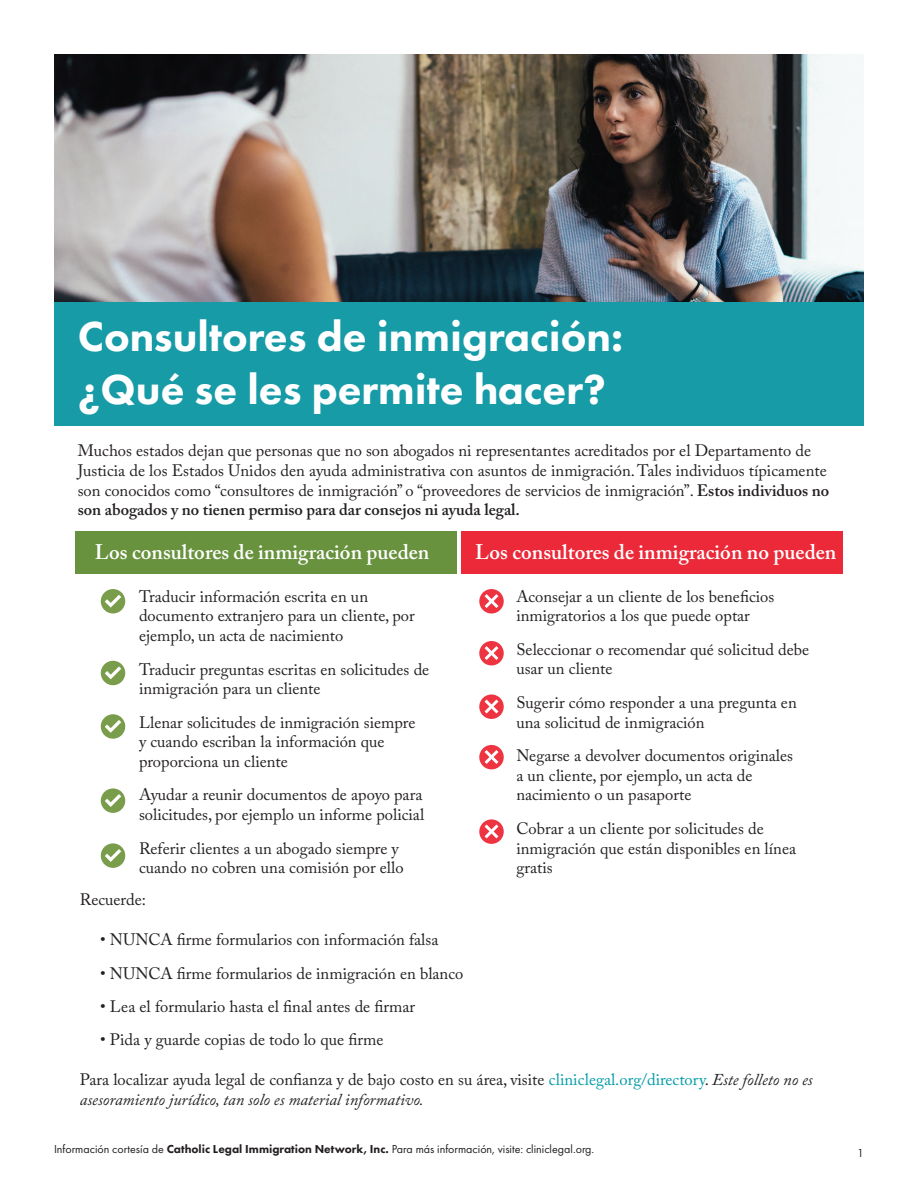
<style>
.page{position:relative;width:918px;height:1188px;background:#fff}
.page>*{position:absolute;margin:0;border:0;box-sizing:border-box;transform-origin:0 0}
.t1{font:800 43.5px/52.2px "Futura PT";color:#fff}
.t2{font:600 21px "Adobe Caslon Pro";color:#fff}
.t3{font:16.5px/19.8px "Adobe Caslon Pro";color:#231f20}
.t4{font:italic 16.5px/19.8px "Adobe Caslon Pro";color:#231f20}
.t5{font:12px "Futura PT";color:#231f20}
.s1{font-weight:600}
.s2{font-style:normal}
.s3{font-style:normal;color:#009ca7}
.s4{font-weight:800}
</style>
<div class="page">
<img style="left:54px;top:54px;width:810px;height:248px">
<div style="left:54px;top:302px;width:810px;height:124px;background:#169ba7"></div>
<div style="left:75px;top:531px;width:382px;height:43px;background:#68923d"></div>
<div style="left:461px;top:531px;width:382px;height:43px;background:#eb2938"></div>
<div style="left:101px;top:589px;width:24px;height:24px;background:#799d4a;border-radius:50%"></div>
<svg style="left:105px;top:595px;width:16px;height:13px"></svg>
<div style="left:101px;top:661px;width:24px;height:24px;background:#799d4a;border-radius:50%"></div>
<svg style="left:105px;top:666px;width:16px;height:13px"></svg>
<div style="left:101px;top:714px;width:24px;height:25px;background:#799d4a;border-radius:50%"></div>
<svg style="left:105px;top:720px;width:16px;height:13px"></svg>
<div style="left:101px;top:788px;width:24px;height:25px;background:#799d4a;border-radius:50%"></div>
<svg style="left:105px;top:794px;width:16px;height:13px"></svg>
<div style="left:101px;top:843px;width:24px;height:25px;background:#799d4a;border-radius:50%"></div>
<svg style="left:105px;top:849px;width:16px;height:13px"></svg>
<div style="left:479px;top:589px;width:25px;height:24px;background:#ee3341;border-radius:50%"></div>
<svg style="left:485px;top:594px;width:13px;height:14px"></svg>
<div style="left:479px;top:641px;width:25px;height:24px;background:#ee3341;border-radius:50%"></div>
<svg style="left:485px;top:646px;width:13px;height:14px"></svg>
<div style="left:479px;top:694px;width:25px;height:25px;background:#ee3341;border-radius:50%"></div>
<svg style="left:485px;top:700px;width:13px;height:13px"></svg>
<div style="left:479px;top:745px;width:25px;height:24px;background:#ee3341;border-radius:50%"></div>
<svg style="left:485px;top:750px;width:13px;height:14px"></svg>
<div style="left:479px;top:819px;width:25px;height:25px;background:#ee3341;border-radius:50%"></div>
<svg style="left:485px;top:824px;width:13px;height:14px"></svg>
<h1 class="t1" style="left:78px;top:310px;width:547px">Consultores de inmigración: ¿Qué se les permite hacer?</h1>
<p class="t3" style="left:78px;top:440px;width:753px">Muchos estados dejan que personas que no son abogados ni representantes acreditados por el Departamento de Justicia de los Estados Unidos den ayuda administrativa con asuntos de inmigración. Tales individuos típicamente son conocidos como “consultores de inmigración” o “proveedores de servicios de inmigración”. <span class="s1">Estos individuos no son abogados y no tienen permiso para dar consejos ni ayuda legal.</span></p>
<p class="t2" style="left:95px;top:540px;width:336px">Los consultores de inmigración pueden</p>
<p class="t2" style="left:475px;top:540px;width:363px">Los consultores de inmigración no pueden</p>
<p class="t3" style="left:139px;top:586px;width:277px">Traducir información escrita en un documento extranjero para un cliente, por ejemplo, un acta de nacimiento</p>
<p class="t3" style="left:139px;top:659px;width:292px">Traducir preguntas escritas en solicitudes de inmigración para un cliente</p>
<p class="t3" style="left:139px;top:712px;width:278px">Llenar solicitudes de inmigración siempre y cuando escriban la información que proporciona un cliente</p>
<p class="t3" style="left:139px;top:785px;width:287px">Ayudar a reunir documentos de apoyo para solicitudes, por ejemplo un informe policial</p>
<p class="t3" style="left:139px;top:838px;width:266px">Referir clientes a un abogado siempre y cuando no cobren una comisión por ello</p>
<p class="t3" style="left:516px;top:586px;width:259px">Aconsejar a un cliente de los beneficios inmigratorios a los que puede optar</p>
<p class="t3" style="left:516px;top:639px;width:294px">Seleccionar o recomendar qué solicitud debe usar un cliente</p>
<p class="t3" style="left:516px;top:692px;width:282px">Sugerir cómo responder a una pregunta en una solicitud de inmigración</p>
<p class="t3" style="left:516px;top:745px;width:278px">Negarse a devolver documentos originales a un cliente, por ejemplo, un acta de nacimiento o un pasaporte</p>
<p class="t3" style="left:516px;top:818px;width:281px">Cobrar a un cliente por solicitudes de inmigración que están disponibles en línea gratis</p>
<p class="t3" style="left:80px;top:890px;width:67px">Recuerde:</p>
<p class="t3" style="left:100px;top:930px;width:340px">• NUNCA firme formularios con información falsa</p>
<p class="t3" style="left:100px;top:963px;width:365px">• NUNCA firme formularios de inmigración en blanco</p>
<p class="t3" style="left:100px;top:996px;width:317px">• Lea el formulario hasta el final antes de firmar</p>
<p class="t3" style="left:100px;top:1030px;width:285px">• Pida y guarde copias de todo lo que firme</p>
<p class="t4" style="left:80px;top:1070px;width:734px"><span class="s2">Para localizar ayuda legal de confianza y de bajo costo en su área, visite</span> <span class="s3">cliniclegal.org/directory</span><span class="s2">.</span> Este folleto no es asesoramiento jurídico, tan solo es material informativo.</p>
<p class="t5" style="left:54px;top:1142px;width:542px">Información cortesía de <span class="s4">Catholic Legal Immigration Network, Inc.</span> Para más información, visite: cliniclegal.org.</p>
<p class="t5" style="left:857px;top:1146px;width:8px">1</p>
</div>
